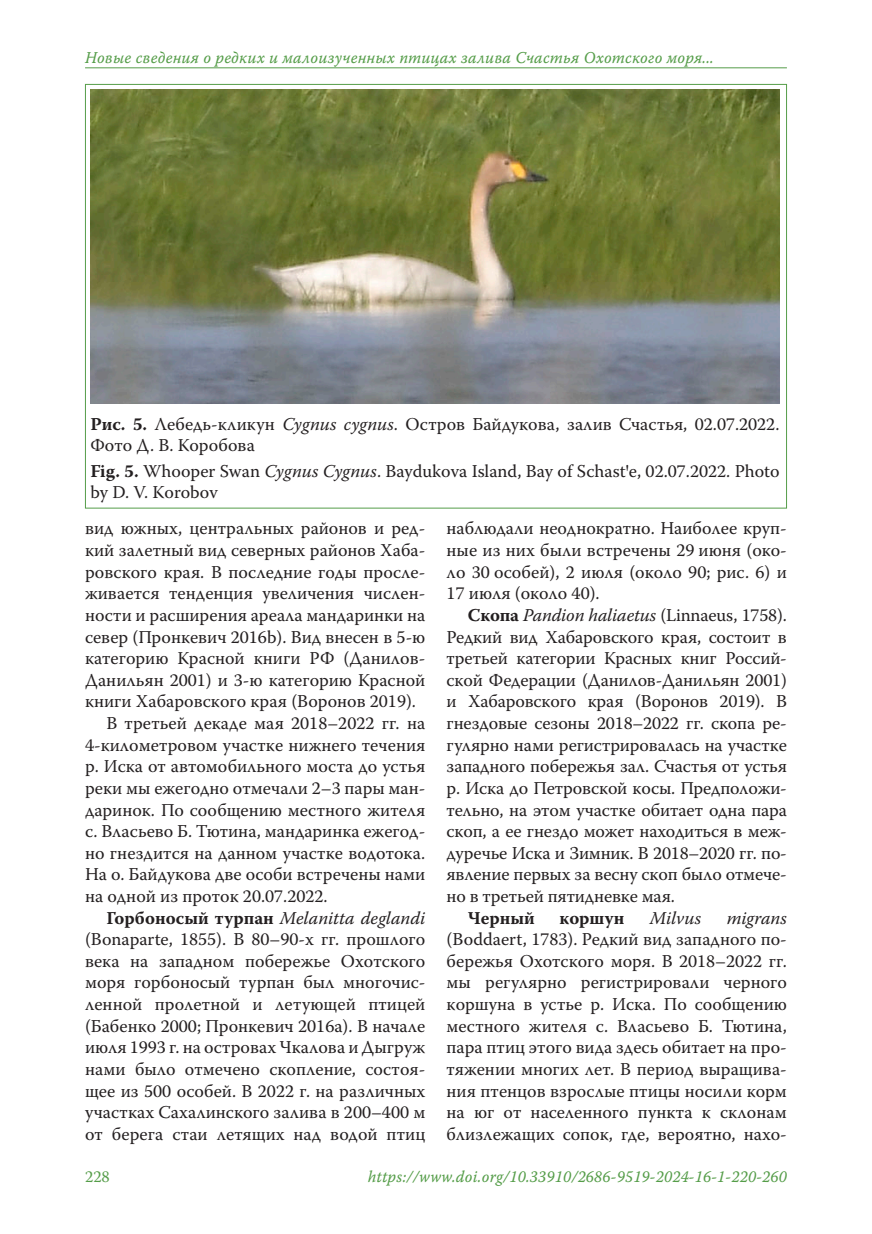
<style>
.page{position:relative;width:872px;height:1234px;background:#fff}
.page>*{position:absolute;margin:0;border:0;box-sizing:border-box;transform-origin:0 0}
.t1{font:18px/21.6px "Warnock Pro";color:#231f20;text-align:justify}
.t2{font:700 18px "Warnock Pro";color:#231f20}
.t3{font:italic 18px "Warnock Pro";color:#231f20}
.colon_right{font:16.5px "Warnock Pro It Capt";letter-spacing:.01em;color:#559d49;scale:.95 1}
.t4{font:16.5px "Warnock Pro";color:#559d49}
.s1{font-weight:700}
.s2{font-style:italic}
.s3{font-family:"Times New Roman"}
</style>
<div class="page">
<img style="left:90px;top:89px;width:689px;height:314px">
<hr style="left:85px;top:67px;width:702px;height:1px;background:#559d49">
<p class="colon_right" style="left:85px;top:48px;width:663px">Новые сведения о редких и малоизученных птицах залива Счастья Охотского моря...</p>
<p class="t1" style="left:90px;top:413px;width:690px;line-height:21px"><span class="s1">Рис. 5.</span> Лебедь-кликун <span class="s2">Cygnus cygnus</span>. Остров Байдукова, залив Счастья, 02.07.2022.<br>Фото Д. В. Коробова</p>
<p class="t1" style="left:90px;top:459px;width:690px;line-height:21px"><span class="s1">Fig. 5.</span> Whooper Swan <span class="s2">Cygnus Cygnus</span>. Baydukovа Island, Bay of Schast<span class="s3">ꞌ</span>е, 02.07.2022. Photo by D. V. Korobov</p>
<p class="t1" style="left:85px;top:517px;width:342px">вид южных, центральных районов и ред&shy;кий залетный вид северных районов Хаба&shy;ровского края. В последние годы просле&shy;живается тенденция увеличения числен&shy;ности и расширения ареала мандаринки на север (Пронкевич 2016b). Вид внесен в 5-ю категорию Красной книги РФ (Данилов-Данильян 2001) и 3-ю категорию Красной книги Хабаровского края (Воронов 2019).</p>
<p class="t1" style="left:85px;top:711px;width:342px;text-indent:21px">В третьей декаде мая 2018–2022 гг. на 4-километровом участке нижнего течения р. Иска от автомобильного моста до устья реки мы ежегодно отмечали 2–3 пары ман&shy;даринок. По сообщению местного жителя с. Власьево Б. Тютина, мандаринка ежегод&shy;но гнездится на данном участке водотока.<br>На о. Байдукова две особи встречены нами на одной из проток 20.07.2022.</p>
<p class="t1" style="left:85px;top:906px;width:342px;text-indent:21px"><span class="s1">Горбоносый турпан</span> <span class="s2">Melanitta deglandi </span>(Bonaparte, 1855). В 80–90-х гг. прошлого века на западном побережье Охотского моря горбоносый турпан был многочис&shy;ленной пролетной и летующей птицей (Бабенко 2000; Пронкевич 2016a). В начале июля 1993 г. на островах Чкалова и Дыгруж нами было отмечено скопление, состоя&shy;щее из 500 особей. В 2022 г. на различных участках Сахалинского залива в 200–400 м от берега стаи летящих над водой птиц</p>
<p class="t1" style="left:446px;top:517px;width:342px">наблюдали неоднократно. Наиболее круп&shy;ные из них были встречены 29 июня (око&shy;ло 30 особей), 2 июля (около 90; рис. 6) и 17 июля (около 40).</p>
<p class="t1" style="left:446px;top:603px;width:342px;text-indent:21px"><span class="s1">Скопа</span> <span class="s2">Pandion haliaetus</span> (Linnaeus, 1758).<br>Редкий вид Хабаровского края, состоит в третьей категории Красных книг Россий&shy;ской Федерации (Данилов-Данильян 2001) и Хабаровского края (Воронов 2019). В гнездовые сезоны 2018–2022 гг. скопа ре&shy;гулярно нами регистрировалась на участке западного побережья зал. Счастья от устья р. Иска до Петровской косы. Предположи&shy;тельно, на этом участке обитает одна пара скоп, а ее гнездо может находиться в меж&shy;дуречье Иска и Зимник. В 2018–2020 гг. по&shy;явление первых за весну скоп было отмече&shy;но в третьей пятидневке мая.</p>
<p class="t2" style="left:468px;top:906px;width:68px">Черный</p>
<p class="t2" style="left:559px;top:906px;width:66px">коршун</p>
<p class="t3" style="left:650px;top:906px;width:53px">Milvus</p>
<p class="t1" style="left:446px;top:906px;width:342px;text-indent:280px"><span class="s2">migrans </span>(Boddaert, 1783). Редкий вид западного по&shy;бережья Охотского моря. В 2018–2022 гг. мы регулярно регистрировали черного коршуна в устье р. Иска. По сообщению местного жителя с. Власьево Б. Тютина, пара птиц этого вида здесь обитает на про&shy;тяжении многих лет. В период выращива&shy;ния птенцов взрослые птицы носили корм на юг от населенного пункта к склонам близлежащих сопок, где, вероятно, нахо-</p>
<p class="t4" style="left:85px;top:1166px;width:26px">228</p>
<p class="colon_right" style="left:368px;top:1166px;width:443px">https://www.doi.org/10.33910/2686-9519-2024-16-1-220-260</p>
</div>
